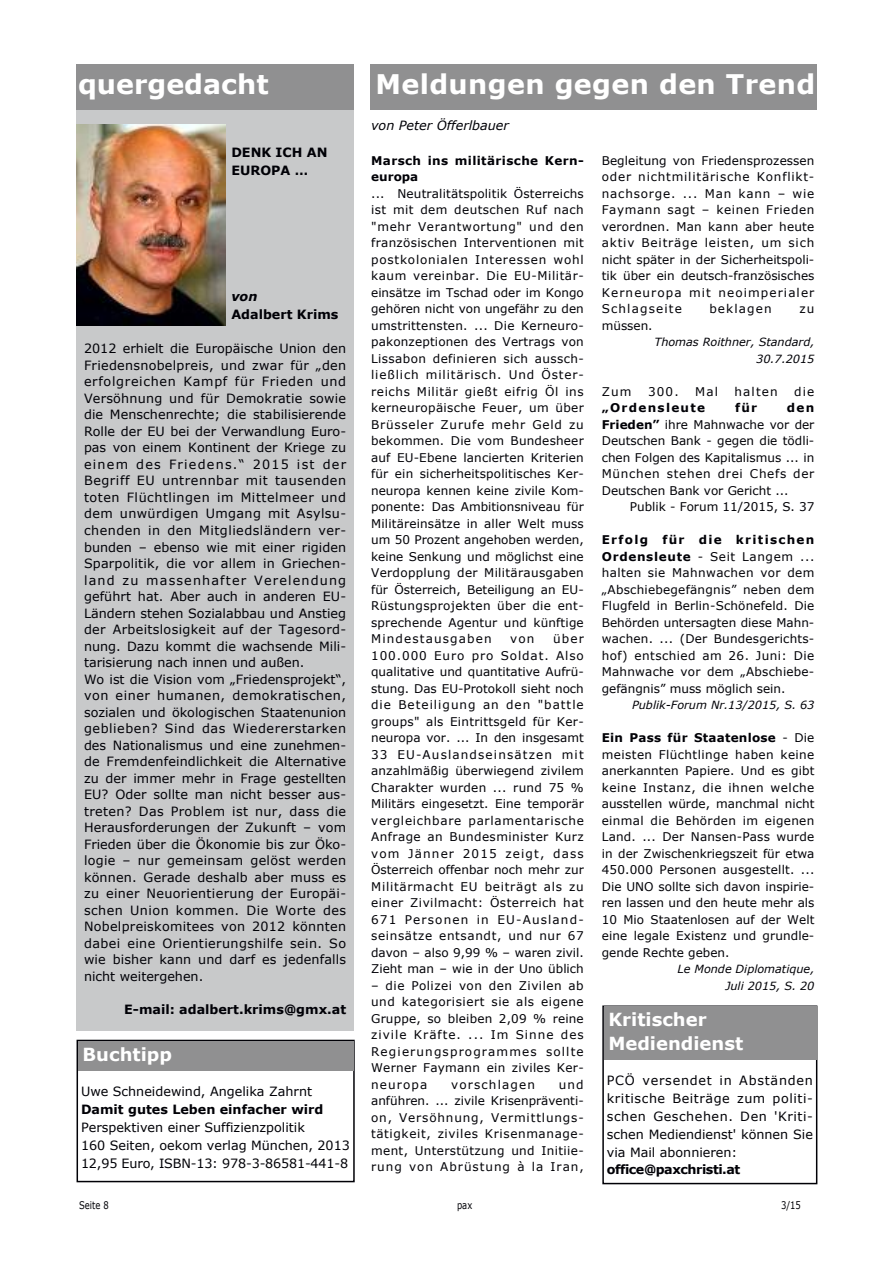
<style>
.page{position:relative;width:893px;height:1263px;background:#fff}
.page>*{position:absolute;margin:0;border:0;box-sizing:border-box;transform-origin:0 0}
.t1{font:700 27px "Verdana";letter-spacing:.015em;color:#fff}
.t2{font:700 18px/24px "Verdana";color:#fff}
.t3{font:12.75px/16.5px "Verdana";letter-spacing:.01em;color:#000006}
.t4{font:700 12.75px/18px "Verdana";color:#000006}
.t5{font:700 12.75px "Verdana";letter-spacing:-.035em;color:#000006}
.t6{font:italic 12.75px "Verdana";color:#000006}
.t7{font:italic 700 12.75px "Verdana";color:#000006}
.t8{font:12px/16.5px "Verdana";letter-spacing:.025em;color:#000006;text-align:justify}
.t9{font:700 12px/16.5px "Verdana";letter-spacing:.03em;color:#000006}
.t10{font:12px "Verdana";color:#000006}
.t11{font:12px "Verdana";letter-spacing:.095em;color:#000006}
.t12{font:700 12px "Verdana";letter-spacing:.105em;color:#000006}
.t13{font:italic 11.25px/16.5px "Verdana";color:#000006;text-align:right}
.t14{font:10.5px "Verdana";color:#000006;scale:.8 1}
.s1{font-weight:700}
</style>
<div class="page">
<div style="left:370px;top:64px;width:447px;height:46px;background:#909091"></div>
<div style="left:77px;top:64px;width:277px;height:966px;background:#c8c9ca"></div>
<div style="left:77px;top:64px;width:277px;height:46px;background:#909091"></div>
<img style="left:77px;top:125px;width:148px;height:200px">
<div style="left:77px;top:1040px;width:278px;height:142px;border:2px solid #000006"></div>
<div style="left:78px;top:1041px;width:275px;height:30px;background:#909091"></div>
<div style="left:602px;top:1005px;width:215px;height:179px;border:2px solid #000006"></div>
<div style="left:604px;top:1006px;width:213px;height:54px;background:#909091"></div>
<h1 class="t1" style="left:78px;top:67px;width:192px">quergedacht</h1>
<p class="t4" style="left:231px;top:143px;width:98px">DENK ICH AN<br>EUROPA …</p>
<p class="t7" style="left:231px;top:288px;width:28px">von</p>
<p class="t4" style="left:231px;top:305px;width:109px">Adalbert Krims</p>
<p class="t3" style="left:84px;top:340px;width:264px">2012 erhielt die Europäische Union den Friedensnobelpreis, und zwar für „den erfolgreichen Kampf für Frieden und Versöhnung und für Demokratie sowie die Menschenrechte; die stabilisierende Rolle der EU bei der Verwandlung Euro&shy;pas von einem Kontinent der Kriege zu einem des Friedens.“ 2015 ist der Begriff EU untrennbar mit tausenden toten Flüchtlingen im Mittelmeer und dem unwürdigen Umgang mit Asylsu&shy;chenden in den Mitgliedsländern ver&shy;bunden – ebenso wie mit einer rigiden Sparpolitik, die vor allem in Griechen&shy;land zu massenhafter Verelendung geführt hat. Aber auch in anderen EU-Ländern stehen Sozialabbau und Anstieg der Arbeitslosigkeit auf der Tagesord&shy;nung. Dazu kommt die wachsende Mili&shy;tarisierung nach innen und außen.<br>Wo ist die Vision vom „Friedensprojekt“, von einer humanen, demokratischen, sozialen und ökologischen Staatenunion geblieben? Sind das Wiedererstarken des Nationalismus und eine zunehmen&shy;de Fremdenfeindlichkeit die Alternative zu der immer mehr in Frage gestellten EU? Oder sollte man nicht besser aus&shy;treten? Das Problem ist nur, dass die Herausforderungen der Zukunft – vom Frieden über die Ökonomie bis zur Öko&shy;logie – nur gemeinsam gelöst werden können. Gerade deshalb aber muss es zu einer Neuorientierung der Europäi&shy;schen Union kommen. Die Worte des Nobelpreiskomitees von 2012 könnten dabei eine Orientierungshilfe sein. So wie bisher kann und darf es jedenfalls nicht weitergehen.</p>
<p class="t4" style="left:124px;top:999px;width:223px">E-mail: adalbert.krims@gmx.at</p>
<h2 class="t2" style="left:83px;top:1042px;width:91px">Buchtipp</h2>
<p class="t3" style="left:81px;top:1083px;width:233px">Uwe Schneidewind, Angelika Zahrnt</p>
<p class="t4" style="left:81px;top:1100px;width:244px">Damit gutes Leben einfacher wird</p>
<p class="t3" style="left:81px;top:1118px;width:270px;line-height:18px">Perspektiven einer Suffizienzpolitik<br>160 Seiten, oekom verlag München, 2013<br>12,95 Euro, ISBN-13: 978-3-86581-441-8</p>
<h1 class="t1" style="left:375px;top:67px;width:441px">Meldungen gegen den Trend</h1>
<p class="t6" style="left:371px;top:117px;width:139px">von Peter Öfferlbauer</p>
<p class="t9" style="left:371px;top:152px;width:214px">Marsch ins militärische Kern&shy;europa</p>
<p class="t8" style="left:371px;top:185px;width:214px">... Neutralitätspolitik Österreichs ist mit dem deutschen Ruf nach "mehr Verantwortung" und den französischen Interventionen mit postkolonialen Interessen wohl kaum vereinbar. Die EU-Militär&shy;einsätze im Tschad oder im Kongo gehören nicht von ungefähr zu den umstrittensten. ... Die Kerneuro&shy;pakonzeptionen des Vertrags von Lissabon definieren sich aussch&shy;ließlich militärisch. Und Öster&shy;reichs Militär gießt eifrig Öl ins kerneuropäische Feuer, um über Brüsseler Zurufe mehr Geld zu bekommen. Die vom Bundesheer auf EU-Ebene lancierten Kriterien für ein sicherheitspolitisches Ker&shy;neuropa kennen keine zivile Kom&shy;ponente: Das Ambitionsniveau für Militäreinsätze in aller Welt muss um 50 Prozent angehoben werden, keine Senkung und möglichst eine Verdopplung der Militärausgaben für Österreich, Beteiligung an EU-Rüstungsprojekten über die ent&shy;sprechende Agentur und künftige Mindestausgaben</p>
<p class="t8" style="left:602px;top:152px;width:214px">Begleitung von Friedensprozessen oder nichtmilitärische Konflikt&shy;nachsorge. ... Man kann – wie Faymann sagt – keinen Frieden verordnen. Man kann aber heute aktiv Beiträge leisten, um sich nicht später in der Sicherheitspoli&shy;tik über ein deutsch-französisches Kerneuropa mit neoimperialer Schlagseite</p>
<p class="t11" style="left:709px;top:301px;width:64px">beklagen</p>
<p class="t8" style="left:799px;top:300px;width:17px">zu</p>
<p class="t8" style="left:602px;top:317px;width:52px">müssen.</p>
<p class="t13" style="left:654px;top:333px;width:162px">Thomas Roithner, Standard,<br>30.7.2015</p>
<p class="t8" style="left:602px;top:383px;width:31px">Zum</p>
<p class="t8" style="left:648px;top:383px;width:32px">300.</p>
<p class="t8" style="left:695px;top:383px;width:24px">Mal</p>
<p class="t8" style="left:734px;top:383px;width:45px">halten</p>
<p class="t8" style="left:794px;top:383px;width:22px">die</p>
<p class="t12" style="left:602px;top:400px;width:105px">„Ordensleute</p>
<p class="t9" style="left:735px;top:399px;width:24px">für</p>
<p class="t8" style="left:602px;top:399px;width:214px;text-indent:185px"><span class="s1">den Frieden”</span> ihre Mahnwache vor der Deutschen Bank - gegen die tödli&shy;chen Folgen des Kapitalismus ... in München stehen drei Chefs der Deutschen Bank vor Gericht ...</p>
<p class="t10" style="left:630px;top:499px;width:186px">Publik - Forum 11/2015, S. 37</p>
<p class="t8" style="left:602px;top:531px;width:214px"><span class="s1">Erfolg für die kritischen Ordensleute</span> - Seit Langem ... halten sie Mahnwachen vor dem „Abschiebegefängnis” neben dem Flugfeld in Berlin-Schönefeld. Die Behörden untersagten diese Mahn&shy;wachen. ... (Der Bundesgerichts&shy;hof) entschied am 26. Juni: Die Mahnwache vor dem „Abschiebe&shy;gefängnis” muss möglich sein.</p>
<p class="t13" style="left:632px;top:696px;width:184px">Publik-Forum Nr.13/2015, S. 63</p>
<p class="t8" style="left:602px;top:729px;width:214px"><span class="s1">Ein Pass für Staatenlose</span> - Die meisten Flüchtlinge haben keine anerkannten Papiere. Und es gibt keine Instanz, die ihnen welche ausstellen würde, manchmal nicht einmal die Behörden im eigenen Land. ... Der Nansen-Pass wurde in der Zwischenkriegszeit für etwa 450.000 Personen ausgestellt. ...<br>Die UNO sollte sich davon inspirie&shy;ren lassen und den heute mehr als 10 Mio Staatenlosen auf der Welt eine legale Existenz und grundle&shy;gende Rechte geben.</p>
<p class="t13" style="left:678px;top:960px;width:138px">Le Monde Diplomatique,<br>Juli 2015, S. 20</p>
<p class="t8" style="left:371px;top:630px;width:214px;text-indent:182px">über 100.000 Euro pro Soldat. Also qualitative und quantitative Aufrü&shy;stung. Das EU-Protokoll sieht noch die Beteiligung an den "battle groups" als Eintrittsgeld für Ker&shy;neuropa vor. ... In den insgesamt 33 EU-Auslandseinsätzen mit anzahlmäßig überwiegend zivilem Charakter wurden ... rund 75 % Militärs eingesetzt. Eine temporär vergleichbare parlamentarische Anfrage an Bundesminister Kurz vom Jänner 2015 zeigt, dass Österreich offenbar noch mehr zur Militärmacht EU beiträgt als zu einer Zivilmacht: Österreich hat 671 Personen in EU-Ausland&shy;seinsätze entsandt, und nur 67 davon – also 9,99 % – waren zivil.<br>Zieht man – wie in der Uno üblich</p>
<p class="t8" style="left:371px;top:977px;width:214px">– die Polizei von den Zivilen ab und kategorisiert sie als eigene Gruppe, so bleiben 2,09 % reine zivile Kräfte. ... Im Sinne des Regierungsprogrammes sollte Werner Faymann ein ziviles Ker&shy;neuropa</p>
<p class="t8" style="left:510px;top:630px;width:26px">von</p>
<h2 class="t2" style="left:608px;top:1007px;width:136px">Kritischer<br>Mediendienst</h2>
<p class="t3" style="left:607px;top:1071px;width:208px;line-height:18px;text-align:justify">PCÖ versendet in Abständen kritische Beiträge zum politi&shy;schen Geschehen. Den 'Kriti&shy;schen Mediendienst' können Sie via Mail abonnieren:</p>
<p class="t5" style="left:607px;top:1161px;width:135px">office@paxchristi.at</p>
<p class="t8" style="left:371px;top:1076px;width:214px;text-indent:188px">und anführen. ... zivile Krisenpräventi&shy;on, Versöhnung, Vermittlungs&shy;tätigkeit, ziviles Krisenmanage&shy;ment, Unterstützung und Initiie&shy;rung von Abrüstung à la Iran,</p>
<p class="t11" style="left:451px;top:1077px;width:85px">vorschlagen</p>
<p class="t14" style="left:79px;top:1198px;width:39px">Seite 8</p>
<p class="t14" style="left:457px;top:1198px;width:21px">pax</p>
<p class="t14" style="left:781px;top:1198px;width:26px">3/15</p>
</div>
